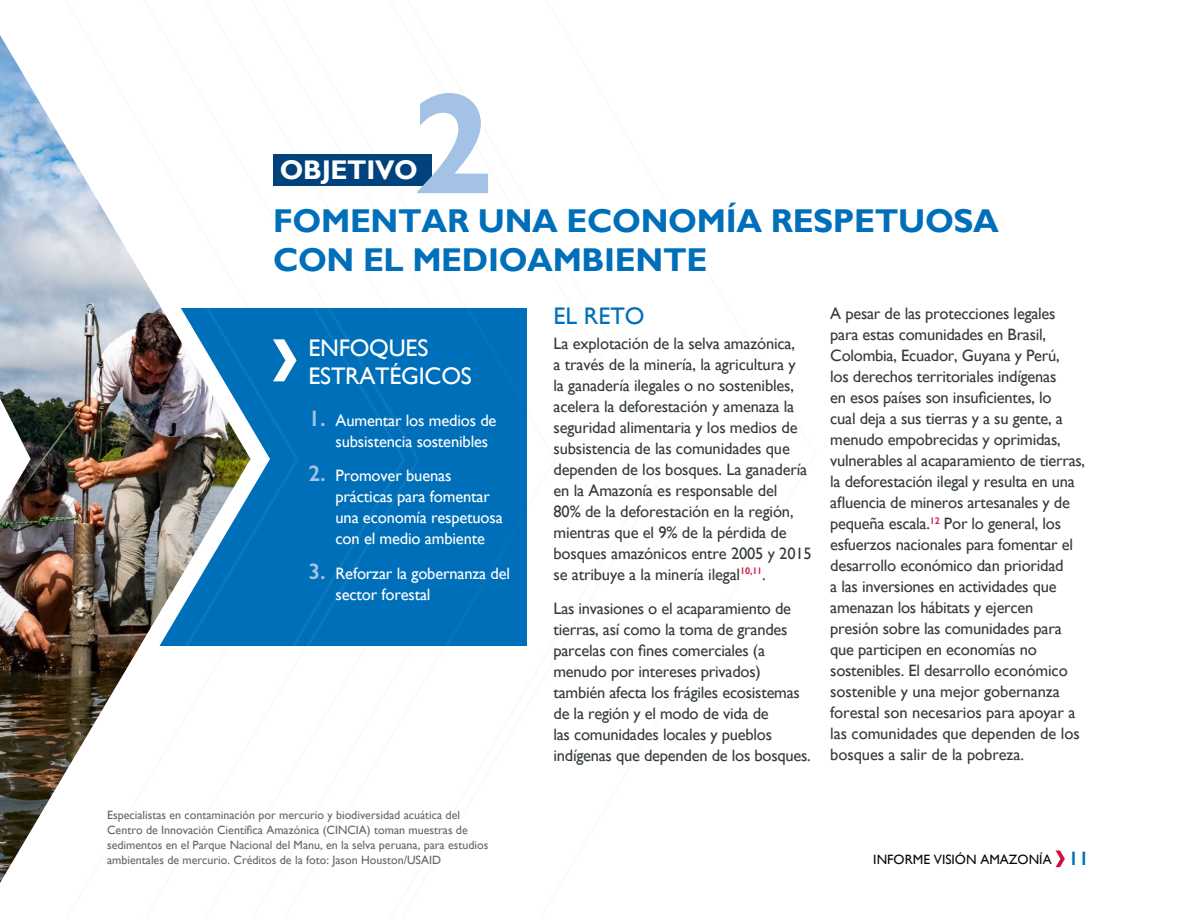
<style>
.page{position:relative;width:1188px;height:918px;background:#fff}
.page>*{position:absolute;margin:0;border:0;box-sizing:border-box;transform-origin:0 0}
.t1{font:700 144.9px "Gill Sans Nova";color:#a3c2e5}
.t2{font:700 33px "Gill Sans";letter-spacing:-.01em;color:#006fb9}
.t3{font:700 27px "Gill Sans";letter-spacing:-.01em;color:#fff}
.t4{font:24px/28.5px "Gill Sans";letter-spacing:-.01em;color:#fff}
.t5{font:24px "Gill Sans";color:#006fb9}
.t6{font:16.5px/21px "Gill Sans";letter-spacing:-.015em;color:#343d34}
.t7{font:16.5px/21px "Gill Sans";letter-spacing:-.01em;color:#fff}
.t8{font:13.5px "Gill Sans";color:#070906}
.t9{font:12px/15px "Gill Sans";color:#676362}
.s1{font-weight:600;font-size:22.5px;color:#a3c2e5}
.s2{font-weight:600;font-size:19.5px;color:#006fb9}
</style>
<div class="page">
<div style="left:270px;top:308px;width:257px;height:337px;background:#006fb9"></div>
<svg style="left:250px;top:308px;width:20px;height:338px;fill:#006fb9"></svg>
<img style="left:0;top:35px;width:250px;height:848px">
<svg style="left:273px;top:339px;width:24px;height:42px"></svg>
<svg style="left:1056px;top:850px;width:9px;height:17px"></svg>
<div style="left:273px;top:154px;width:159px;height:32px;background:#01427c"></div>
<h2 class="t1" style="left:412px;top:54px;width:84px">2</h2>
<h2 class="t3" style="left:280px;top:154px;width:140px">OBJETIVO</h2>
<h2 class="t2" style="left:273px;top:201px;width:727px">FOMENTAR UNA ECONOMÍA RESPETUOSA</h2>
<h2 class="t2" style="left:273px;top:240px;width:436px">CON EL MEDIOAMBIENTE</h2>
<h3 class="t4" style="left:309px;top:333px;width:165px">ENFOQUES<br>ESTRATÉGICOS</h3>
<p class="t7" style="left:336px;top:409px;width:163px;text-indent:-27px"><span class="s1">1.</span> Aumentar los medios de subsistencia sostenibles</p>
<p class="t7" style="left:336px;top:465px;width:169px;text-indent:-27px"><span class="s1">2.</span> Promover buenas prácticas para fomentar una economía respetuosa con el medio ambiente</p>
<p class="t7" style="left:336px;top:562px;width:176px;text-indent:-27px"><span class="s1">3.</span> Reforzar la gobernanza del sector forestal</p>
<p class="t9" style="left:107px;top:807px;width:383px">Especialistas en contaminación por mercurio y biodiversidad acuática del Centro de Innovación Científica Amazónica (CINCIA) toman muestras de sedimentos en el Parque Nacional del Manu, en la selva peruana, para estudios ambientales de mercurio. Créditos de la foto: Jason Houston/USAID</p>
<h3 class="t5" style="left:554px;top:302px;width:93px">EL RETO</h3>
<p class="t6" style="left:554px;top:333px;width:260px">La explotación de la selva amazónica,<br>a través de la minería, la agricultura y<br>la ganadería ilegales o no sostenibles, acelera la deforestación y amenaza la seguridad alimentaria y los medios de subsistencia de las comunidades que dependen de los bosques. La ganadería en la Amazonía es responsable del<br>80% de la deforestación en la región, mientras que el 9% de la pérdida de bosques amazónicos entre 2005 y 2015 se atribuye a la minería ilegal<sup>10,11</sup>.</p>
<p class="t6" style="left:554px;top:598px;width:259px">Las invasiones o el acaparamiento de tierras, así como la toma de grandes parcelas con fines comerciales (a menudo por intereses privados) también afecta los frágiles ecosistemas de la región y el modo de vida de<br>las comunidades locales y pueblos indígenas que dependen de los bosques.</p>
<p class="t6" style="left:830px;top:303px;width:256px">A pesar de las protecciones legales para estas comunidades en Brasil, Colombia, Ecuador, Guyana y Perú,<br>los derechos territoriales indígenas<br>en esos países son insuficientes, lo<br>cual deja a sus tierras y a su gente, a menudo empobrecidas y oprimidas, vulnerables al acaparamiento de tierras, la deforestación ilegal y resulta en una afluencia de mineros artesanales y de pequeña escala.<sup>12</sup> Por lo general, los esfuerzos nacionales para fomentar el desarrollo económico dan prioridad<br>a las inversiones en actividades que amenazan los hábitats y ejercen presión sobre las comunidades para que participen en economías no sostenibles. El desarrollo económico sostenible y una mejor gobernanza forestal son necesarios para apoyar a las comunidades que dependen de los bosques a salir de la pobreza.</p>
<p class="t8" style="left:873px;top:851px;width:217px">INFORME VISIÓN AMAZONÍA <span class="s2">11</span></p>
</div>
